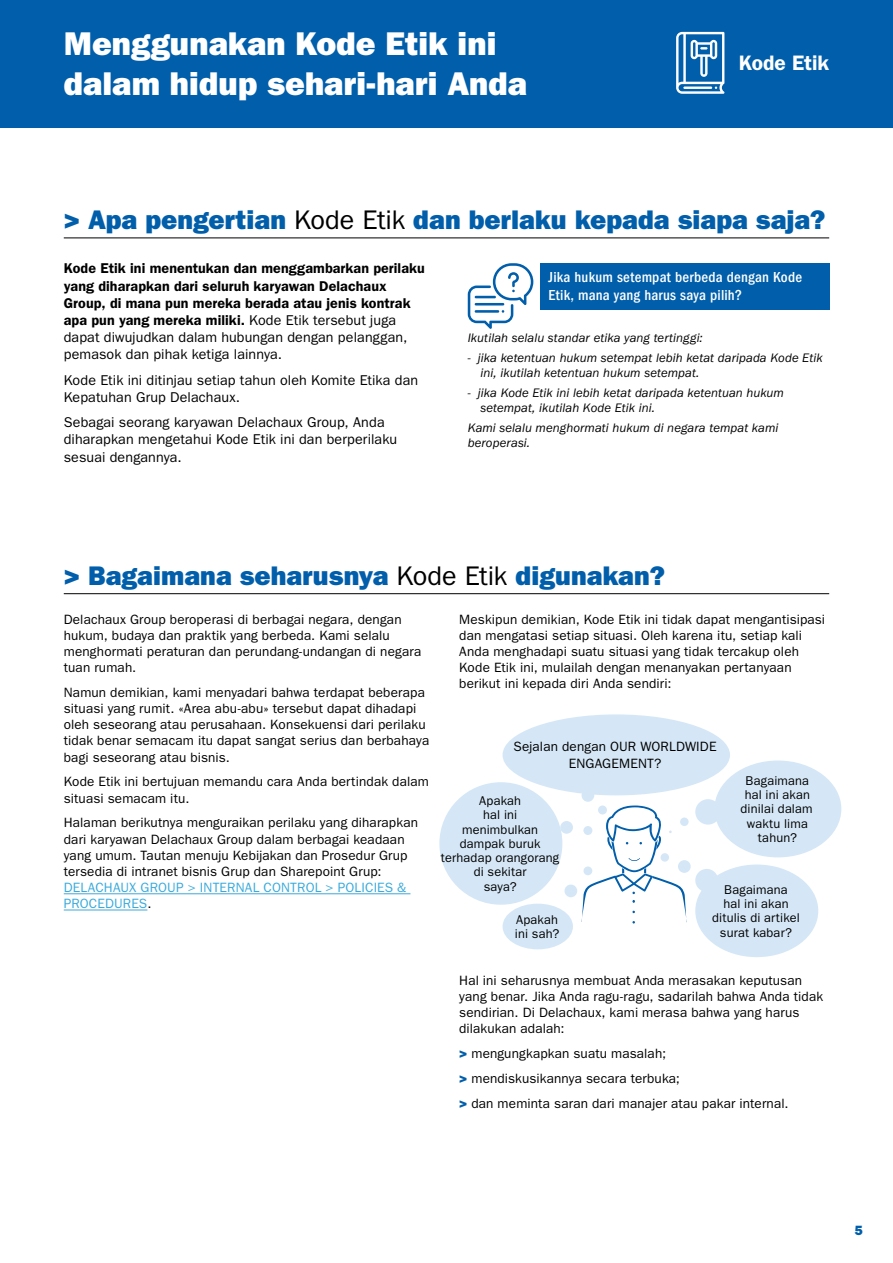
<style>
.page{position:relative;width:893px;height:1263px;background:#fff}
.page>*{position:absolute;margin:0;border:0;box-sizing:border-box;transform-origin:0 0}
.t1{font:33px/39.6px "ITC Franklin Gothic Std Hvy";letter-spacing:.005em;color:#fff}
.titre2{font:27px "ITC Franklin Gothic Std Hvy";letter-spacing:.005em;color:#005eaa}
.t2{font:600 21px "ITC Franklin Gothic Std";letter-spacing:-.005em;color:#fff}
.question2{font:500 condensed 15px/18px "ITC Franklin Gothic Std";letter-spacing:.015em;color:#fff}
.courant_9_espAV2{font:600 14.25px/17.1px "ITC Franklin Gothic Std";letter-spacing:.005em;color:#000}
.courant_9_espAV2-2{font:14.25px/17.5px "ITC Franklin Gothic Std";letter-spacing:.005em;color:#000}
.courant_9_espAV2-3{font:13.5px/16.2px "ITC Franklin Gothic Std";letter-spacing:.01em;color:#000}
.courant{font:13.5px/16.2px "ITC Franklin Gothic Std";letter-spacing:.01em;color:#000;text-align:center}
.t3{font:13.5px "ITC Franklin Gothic Std Hvy";color:#005eaa}
.réponse{font:italic 12.75px/15.3px "ITC Franklin Gothic Std";letter-spacing:.005em;color:#000}
.courant-2{font:12.75px "ITC Franklin Gothic Std";letter-spacing:.01em;color:#000}
.s1{font-family:"ITC Franklin Gothic Std";color:#000}
.s2{font-weight:400}
.s3{color:#3aaadb}
.s4{font-family:"ITC Franklin Gothic Std Hvy";color:#005eaa}
</style>
<div class="page">
<div style="left:0;top:0;width:893px;height:128px;background:#005eaa"></div>
<svg style="left:676px;top:32px;width:49px;height:62px"></svg>
<hr style="left:683px;top:87px;width:29px;height:2px;background:#fff">
<div style="left:540px;top:264px;width:289px;height:46px;background:#005eaa"></div>
<hr style="left:64px;top:237px;width:765px;height:1px;background:#000">
<hr style="left:64px;top:593px;width:765px;height:1px;background:#000">
<hr style="left:64px;top:893px;width:346px;height:1px;background:#3aaadb">
<hr style="left:64px;top:910px;width:83px;height:1px;background:#3aaadb">
<div style="left:503px;top:714px;width:227px;height:81px;background:#d5e7f6;border-radius:50%"></div>
<div style="left:503px;top:904px;width:70px;height:45px;background:#d5e7f6;border-radius:50%"></div>
<div style="left:714px;top:760px;width:127px;height:97px;background:#d5e7f6;border-radius:50%"></div>
<div style="left:582px;top:789px;width:12px;height:13px;background:#d5e7f6;border-radius:50%"></div>
<div style="left:560px;top:821px;width:13px;height:13px;background:#d5e7f6;border-radius:50%"></div>
<div style="left:564px;top:884px;width:13px;height:13px;background:#d5e7f6;border-radius:50%"></div>
<div style="left:695px;top:799px;width:26px;height:25px;background:#d5e7f6;border-radius:50%"></div>
<div style="left:678px;top:860px;width:13px;height:13px;background:#d5e7f6;border-radius:50%"></div>
<div style="left:695px;top:869px;width:23px;height:23px;background:#d5e7f6;border-radius:50%"></div>
<svg style="left:582px;top:805px;width:105px;height:118px"></svg>
<div style="left:583px;top:826px;width:9px;height:9px;background:#d5e7f6;border-radius:50%"></div>
<div style="left:695px;top:864px;width:123px;height:93px;background:#d5e7f6;border-radius:50%"></div>
<svg style="left:468px;top:263px;width:65px;height:66px"></svg>
<hr style="left:475px;top:310px;width:24px;height:3px;background:#005eaa">
<hr style="left:475px;top:296px;width:21px;height:2px;background:#005eaa">
<div style="left:439px;top:782px;width:123px;height:123px;background:#d5e7f6;border-radius:50%"></div>
<h1 class="t1" style="left:64px;top:24px;width:465px">Menggunakan Kode Etik ini dalam hidup sehari-hari Anda</h1>
<h3 class="t2" style="left:739px;top:50px;width:92px">Kode Etik</h3>
<p class="titre2" style="left:64px;top:204px;width:763px">&gt; Apa pengertian <span class="s1">Kode Etik</span> dan berlaku kepada siapa saja?</p>
<p class="courant_9_espAV2" style="left:64px;top:260px;width:363px">Kode Etik ini menentukan dan menggambarkan perilaku yang diharapkan dari seluruh karyawan Delachaux Group, di mana pun mereka berada atau jenis kontrak apa pun yang mereka miliki. <span class="s2">Kode Etik tersebut juga dapat diwujudkan dalam hubungan dengan pelanggan, pemasok dan pihak ketiga lainnya.</span></p>
<p class="courant_9_espAV2-2" style="left:64px;top:371px;width:356px;line-height:17.1px">Kode Etik ini ditinjau setiap tahun oleh Komite Etika dan<br>Kepatuhan Grup Delachaux.</p>
<p class="courant_9_espAV2-2" style="left:64px;top:414px;width:335px">Sebagai seorang karyawan Delachaux Group, Anda diharapkan mengetahui Kode Etik ini dan berperilaku sesuai dengannya.</p>
<p class="question2" style="left:549px;top:269px;width:255px">Jika hukum setempat berbeda dengan Kode<br>Etik, mana yang harus saya pilih?</p>
<p class="réponse" style="left:468px;top:330px;width:237px">Ikutilah selalu standar etika yang tertinggi:</p>
<p class="réponse" style="left:480px;top:350px;width:344px;text-indent:-13px">- jika ketentuan hukum setempat lebih ketat daripada Kode Etik ini, ikutilah ketentuan hukum setempat.</p>
<p class="réponse" style="left:480px;top:385px;width:305px;text-indent:-13px">- jika Kode Etik ini lebih ketat daripada ketentuan hukum setempat, ikutilah Kode Etik ini.</p>
<p class="réponse" style="left:468px;top:420px;width:312px">Kami selalu menghormati hukum di negara tempat kami beroperasi.</p>
<p class="titre2" style="left:64px;top:560px;width:603px">&gt; Bagaimana seharusnya <span class="s1">Kode Etik</span> digunakan?</p>
<p class="courant_9_espAV2-3" style="left:64px;top:611px;width:359px">Delachaux Group beroperasi di berbagai negara, dengan hukum, budaya dan praktik yang berbeda. Kami selalu menghormati peraturan dan perundang-undangan di negara tuan rumah.</p>
<p class="courant_9_espAV2-3" style="left:64px;top:684px;width:367px">Namun demikian, kami menyadari bahwa terdapat beberapa situasi yang rumit. «Area abu-abu» tersebut dapat dihadapi oleh seseorang atau perusahaan. Konsekuensi dari perilaku tidak benar semacam itu dapat sangat serius dan berbahaya bagi seseorang atau bisnis.</p>
<p class="courant_9_espAV2-3" style="left:64px;top:774px;width:367px">Kode Etik ini bertujuan memandu cara Anda bertindak dalam situasi semacam itu.</p>
<p class="courant_9_espAV2-3" style="left:64px;top:815px;width:356px">Halaman berikutnya menguraikan perilaku yang diharapkan dari karyawan Delachaux Group dalam berbagai keadaan yang umum. Tautan menuju Kebijakan dan Prosedur Grup tersedia di intranet bisnis Grup dan Sharepoint Grup:<br><span class="s3">DELACHAUX GROUP &gt; INTERNAL CONTROL &gt; POLICIES &amp; PROCEDURES</span>.</p>
<p class="courant_9_espAV2-3" style="left:459px;top:611px;width:367px">Meskipun demikian, Kode Etik ini tidak dapat mengantisipasi dan mengatasi setiap situasi. Oleh karena itu, setiap kali Anda menghadapi suatu situasi yang tidak tercakup oleh Kode Etik ini, mulailah dengan menanyakan pertanyaan berikut ini kepada diri Anda sendiri:</p>
<p class="courant" style="left:513px;top:739px;width:205px">Sejalan dengan OUR WORLDWIDE<br>ENGAGEMENT?</p>
<p class="courant-2" style="left:746px;top:773px;width:65px">Bagaimana</p>
<p class="courant-2" style="left:745px;top:787px;width:67px">hal ini akan</p>
<p class="courant-2" style="left:741px;top:802px;width:74px">dinilai dalam</p>
<p class="courant-2" style="left:747px;top:816px;width:63px">waktu lima</p>
<p class="courant-2" style="left:758px;top:830px;width:40px">tahun?</p>
<p class="courant-2" style="left:479px;top:793px;width:43px">Apakah</p>
<p class="courant-2" style="left:483px;top:808px;width:36px">hal ini</p>
<p class="courant-2" style="left:462px;top:822px;width:78px">menimbulkan</p>
<p class="courant-2" style="left:460px;top:836px;width:82px">dampak buruk</p>
<p class="courant-2" style="left:441px;top:850px;width:120px">terhadap orangorang</p>
<p class="courant-2" style="left:474px;top:865px;width:54px">di sekitar</p>
<p class="courant-2" style="left:484px;top:879px;width:34px">saya?</p>
<p class="courant-2" style="left:724px;top:882px;width:65px">Bagaimana</p>
<p class="courant-2" style="left:723px;top:896px;width:67px">hal ini akan</p>
<p class="courant-2" style="left:712px;top:911px;width:89px">ditulis di artikel</p>
<p class="courant-2" style="left:720px;top:925px;width:74px">surat kabar?</p>
<p class="courant-2" style="left:516px;top:912px;width:43px">Apakah</p>
<p class="courant-2" style="left:515px;top:926px;width:46px">ini sah?</p>
<p class="courant_9_espAV2-3" style="left:459px;top:972px;width:365px">Hal ini seharusnya membuat Anda merasakan keputusan yang benar. Jika Anda ragu-ragu, sadarilah bahwa Anda tidak sendirian. Di Delachaux, kami merasa bahwa yang harus dilakukan adalah:</p>
<p class="courant_9_espAV2-3" style="left:459px;top:1046px;width:208px"><span class="s4">&gt;</span> mengungkapkan suatu masalah;</p>
<p class="courant_9_espAV2-3" style="left:459px;top:1071px;width:222px"><span class="s4">&gt;</span> mendiskusikannya secara terbuka;</p>
<p class="courant_9_espAV2-3" style="left:459px;top:1096px;width:331px"><span class="s4">&gt;</span> dan meminta saran dari manajer atau pakar internal.</p>
<p class="t3" style="left:855px;top:1222px;width:10px">5</p>
</div>
